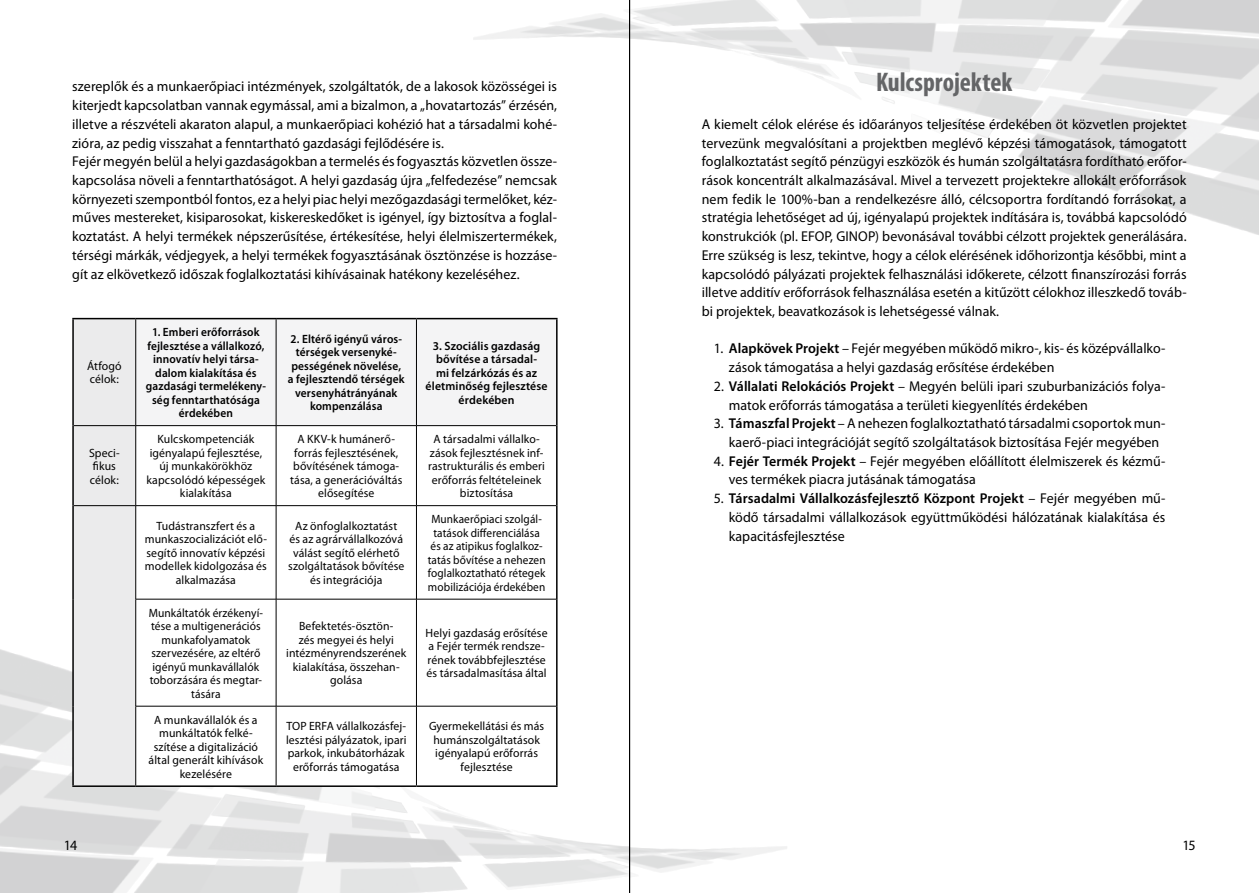
<style>
.page{position:relative;width:1259px;height:893px;background:#fff}
.page>*{position:absolute;margin:0;border:0;box-sizing:border-box;transform-origin:0 0}
.t1{font:700 condensed 27px "Myriad Pro";color:#646567}
.t2{font:14.25px/18.8px "Myriad Pro";letter-spacing:.005em;color:#000}
.t3{font:12px/13.5px "Myriad Pro";letter-spacing:.01em;color:#000;text-align:center}
.t4{font:600 12px/13.5px "Myriad Pro";letter-spacing:.01em;color:#000;text-align:center;scale:.95 1}
.t5{font:12px/13.5px "Myriad Pro";letter-spacing:.01em;color:#000;text-align:center;scale:.94 1}
.t6{font:12px/13.5px "Myriad Pro";letter-spacing:.01em;color:#000;text-align:center;scale:.96 1}
.t7{font:600 12px/13.5px "Myriad Pro";letter-spacing:.01em;color:#000;text-align:center}
.s1{font-weight:600}
</style>
<div class="page">
<img style="left:473px;top:0;width:786px;height:271px">
<img style="left:0;top:614px;width:787px;height:279px">
<hr style="left:629px;top:0;width:1px;height:893px;background:#000">
<div style="left:74px;top:319px;width:61px;height:466px;background:#ebebec"></div>
<div style="left:136px;top:319px;width:420px;height:106px;background:#f4f4f5"></div>
<svg style="left:136px;top:426px;width:420px;height:359px"></svg>
<hr style="left:74px;top:425px;width:62px;height:1px;background:#000">
<hr style="left:136px;top:425px;width:140px;height:1px;background:#000">
<hr style="left:276px;top:425px;width:140px;height:1px;background:#000">
<hr style="left:416px;top:425px;width:140px;height:1px;background:#000">
<hr style="left:74px;top:505px;width:62px;height:1px;background:#000">
<hr style="left:136px;top:505px;width:140px;height:1px;background:#000">
<hr style="left:276px;top:505px;width:140px;height:1px;background:#000">
<hr style="left:416px;top:505px;width:140px;height:1px;background:#000">
<hr style="left:136px;top:599px;width:140px;height:1px;background:#000">
<hr style="left:276px;top:599px;width:140px;height:1px;background:#000">
<hr style="left:416px;top:599px;width:140px;height:1px;background:#000">
<hr style="left:136px;top:706px;width:140px;height:1px;background:#000">
<hr style="left:276px;top:706px;width:140px;height:1px;background:#000">
<hr style="left:416px;top:706px;width:140px;height:1px;background:#000">
<hr style="left:135px;top:319px;width:1px;height:106px;background:#000">
<hr style="left:276px;top:319px;width:1px;height:106px;background:#000">
<hr style="left:416px;top:319px;width:1px;height:106px;background:#000">
<hr style="left:135px;top:426px;width:1px;height:79px;background:#000">
<hr style="left:276px;top:426px;width:1px;height:79px;background:#000">
<hr style="left:416px;top:426px;width:1px;height:79px;background:#000">
<hr style="left:135px;top:506px;width:1px;height:93px;background:#000">
<hr style="left:276px;top:506px;width:1px;height:93px;background:#000">
<hr style="left:416px;top:506px;width:1px;height:93px;background:#000">
<hr style="left:135px;top:599px;width:1px;height:107px;background:#000">
<hr style="left:276px;top:599px;width:1px;height:107px;background:#000">
<hr style="left:416px;top:599px;width:1px;height:107px;background:#000">
<hr style="left:135px;top:706px;width:1px;height:79px;background:#000">
<hr style="left:276px;top:706px;width:1px;height:79px;background:#000">
<hr style="left:416px;top:706px;width:1px;height:79px;background:#000">
<hr style="left:72px;top:318px;width:64px;height:1px;background:#000">
<hr style="left:72px;top:319px;width:2px;height:107px;background:#000">
<hr style="left:136px;top:318px;width:140px;height:1px;background:#000">
<hr style="left:276px;top:318px;width:140px;height:1px;background:#000">
<hr style="left:416px;top:318px;width:141px;height:1px;background:#000">
<hr style="left:556px;top:319px;width:1px;height:107px;background:#000">
<hr style="left:72px;top:426px;width:2px;height:80px;background:#000">
<hr style="left:556px;top:426px;width:1px;height:80px;background:#000">
<hr style="left:72px;top:506px;width:2px;height:93px;background:#000">
<hr style="left:556px;top:506px;width:1px;height:93px;background:#000">
<hr style="left:72px;top:599px;width:2px;height:107px;background:#000">
<hr style="left:556px;top:599px;width:1px;height:107px;background:#000">
<hr style="left:72px;top:706px;width:2px;height:79px;background:#000">
<hr style="left:556px;top:706px;width:1px;height:79px;background:#000">
<hr style="left:72px;top:785px;width:64px;height:2px;background:#000">
<hr style="left:136px;top:785px;width:140px;height:2px;background:#000">
<hr style="left:276px;top:785px;width:140px;height:2px;background:#000">
<hr style="left:416px;top:785px;width:141px;height:2px;background:#000">
<p class="t2" style="left:72px;top:77px;width:486px">szereplők és a munkaerőpiaci intézmények, szolgáltatók, de a lakosok közösségei is kiterjedt kapcsolatban vannak egymással, ami a bizalmon, a „hovatartozás” érzésén, illetve a részvételi akaraton alapul, a munkaerőpiaci kohézió hat a társadalmi kohé&shy;zióra, az pedig visszahat a fenntartható gazdasági fejlődésére is.<br>Fejér megyén belül a helyi gazdaságokban a termelés és fogyasztás közvetlen össze&shy;kapcsolása növeli a fenntarthatóságot. A helyi gazdaság újra „felfedezése” nemcsak környezeti szempontból fontos, ez a helyi piac helyi mezőgazdasági termelőket, kéz&shy;műves mestereket, kisiparosokat, kiskereskedőket is igényel, így biztosítva a foglal&shy;koztatást. A helyi termékek népszerűsítése, értékesítése, helyi élelmiszertermékek, térségi márkák, védjegyek, a helyi termékek fogyasztásának ösztönzése is hozzáse&shy;gít az elkövetkező időszak foglalkoztatási kihívásainak hatékony kezeléséhez.</p>
<p class="t3" style="left:87px;top:359px;width:36px;text-align:left">Átfogó célok:</p>
<p class="t3" style="left:89px;top:446px;width:32px;text-align:left">Speci&shy;fikus célok:</p>
<p class="t4" style="left:146px;top:325px;width:128px">1. Emberi erőforrások fejlesztése a vállalkozó, innovatív helyi társa&shy;dalom kialakítása és gazdasági termelékeny&shy;ség fenntarthatósága érdekében</p>
<p class="t4" style="left:288px;top:332px;width:124px">2. Eltérő igényű város&shy;térségek versenyké&shy;pességének növelése, a fejlesztendő térségek versenyhátrányának kompenzálása</p>
<p class="t7" style="left:425px;top:339px;width:123px">3. Szociális gazdaság bővítése a társadal-<br>mi felzárkózás és az életminőség fejlesztése érdekében</p>
<p class="t3" style="left:146px;top:432px;width:120px">Kulcskompetenciák igényalapú fejlesztése, új munkakörökhöz kapcsolódó képességek kialakítása</p>
<p class="t3" style="left:290px;top:432px;width:114px">A KKV-k humánerő&shy;forrás fejlesztésének, bővítésének támoga&shy;tása, a generációváltás elősegítése</p>
<p class="t3" style="left:428px;top:432px;width:118px">A társadalmi vállalko&shy;zások fejlesztésnek inf&shy;rastrukturális és emberi erőforrás feltételeinek biztosítása</p>
<p class="t3" style="left:145px;top:519px;width:124px">Tudástranszfert és a munkaszocializációt elő&shy;segítő innovatív képzési modellek kidolgozása és alkalmazása</p>
<p class="t3" style="left:288px;top:519px;width:118px">Az önfoglalkoztatást<br>és az agrárvállalkozóvá válást segítő elérhető szolgáltatások bővítése és integrációja</p>
<p class="t5" style="left:428px;top:512px;width:127px">Munkaerőpiaci szolgál&shy;tatások differenciálása és az atipikus foglalkoz&shy;tatás bővítése a nehezen foglalkoztatható rétegek mobilizációja érdekében</p>
<p class="t6" style="left:149px;top:606px;width:121px">Munkáltatók érzékenyí&shy;tése a multigenerációs munkafolyamatok szervezésére, az eltérő igényű munkavállalók toborzására és megtar&shy;tására</p>
<p class="t3" style="left:286px;top:619px;width:121px">Befektetés-ösztön-<br>zés megyei és helyi intézményrendszerének kialakítása, összehan&shy;golása</p>
<p class="t3" style="left:425px;top:626px;width:123px;text-align:left">Helyi gazdaság erősítése a Fejér termék rendsze&shy;rének továbbfejlesztése és társadalmasítása által</p>
<p class="t3" style="left:149px;top:713px;width:116px">A munkavállalók és a munkáltatók felké&shy;szítése a digitalizáció által generált kihívások kezelésére</p>
<p class="t3" style="left:286px;top:719px;width:122px">TOP ERFA vállalkozásfej&shy;lesztési pályázatok, ipari parkok, inkubátorházak erőforrás támogatása</p>
<p class="t3" style="left:429px;top:719px;width:117px">Gyermekellátási és más humánszolgáltatások igényalapú erőforrás fejlesztése</p>
<h1 class="t1" style="left:876px;top:66px;width:138px">Kulcsprojektek</h1>
<p class="t2" style="left:702px;top:114px;width:486px;text-align:justify">A kiemelt célok elérése és időarányos teljesítése érdekében öt közvetlen projektet tervezünk megvalósítani a projektben meglévő képzési támogatások, támogatott foglalkoztatást segítő pénzügyi eszközök és humán szolgáltatásra fordítható erőfor&shy;rások koncentrált alkalmazásával. Mivel a tervezett projektekre allokált erőforrások nem fedik le 100%-ban a rendelkezésre álló, célcsoportra fordítandó forrásokat, a stratégia lehetőséget ad új, igényalapú projektek indítására is, továbbá kapcsolódó konstrukciók (pl. EFOP, GINOP) bevonásával további célzott projektek generálására.<br>Erre szükség is lesz, tekintve, hogy a célok elérésének időhorizontja későbbi, mint a kapcsolódó pályázati projektek felhasználási időkerete, célzott finanszírozási forrás illetve additív erőforrások felhasználása esetén a kitűzött célokhoz illeszkedő továb&shy;bi projektek, beavatkozások is lehetségessé válnak.</p>
<p class="t2" style="left:729px;top:339px;width:438px;text-indent:-15px">1. <span class="s1">Alapkövek Projekt</span> – Fejér megyében működő mikro-, kis- és középvállalko&shy;zások támogatása a helyi gazdaság erősítése érdekében</p>
<p class="t2" style="left:729px;top:376px;width:438px;text-indent:-15px">2. <span class="s1">Vállalati Relokációs Projekt</span> – Megyén belüli ipari szuburbanizációs folya&shy;matok erőforrás támogatása a területi kiegyenlítés érdekében</p>
<p class="t2" style="left:729px;top:414px;width:438px;text-indent:-15px">3. <span class="s1">Támaszfal Projekt</span> – A nehezen foglalkoztatható társadalmi csoportok mun&shy;kaerő-piaci integrációját segítő szolgáltatások biztosítása Fejér megyében</p>
<p class="t2" style="left:729px;top:451px;width:438px;text-indent:-15px">4. <span class="s1">Fejér Termék Projekt</span> – Fejér megyében előállított élelmiszerek és kézmű&shy;ves termékek piacra jutásának támogatása</p>
<p class="t2" style="left:729px;top:489px;width:438px;text-align:justify;text-indent:-15px">5. <span class="s1">Társadalmi Vállalkozásfejlesztő Központ Projekt</span> – Fejér megyében mű&shy;ködő társadalmi vállalkozások együttműködési hálózatának kialakítása és kapacitásfejlesztése</p>
<p class="t2" style="left:64px;top:836px;width:15px">14</p>
<p class="t2" style="left:1182px;top:836px;width:15px">15</p>
</div>
